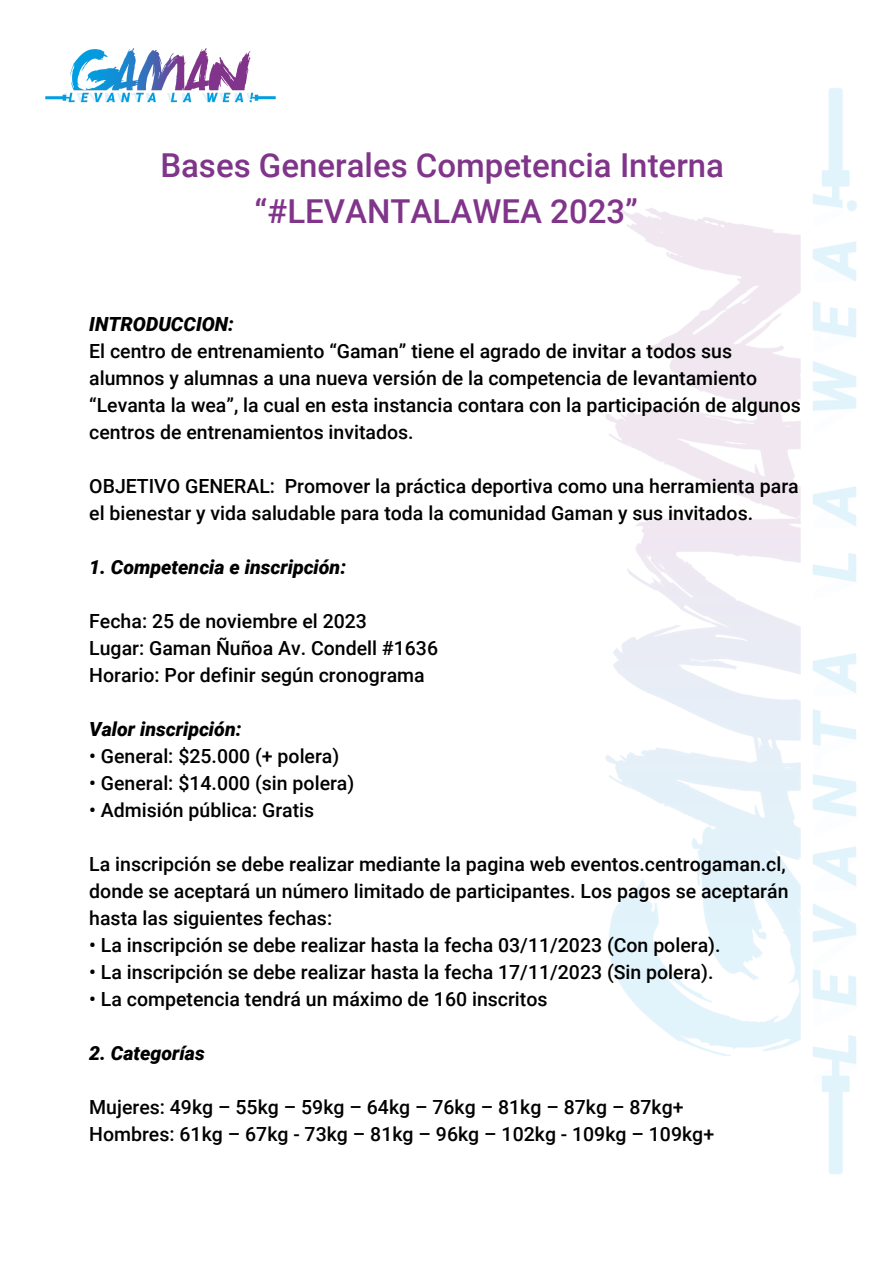
<style>
.page{position:relative;width:893px;height:1264px;background:#fff}
.page>*{position:absolute;margin:0;border:0;box-sizing:border-box;transform-origin:0 0}
.t1{font:500 33px "Roboto";color:#80358a}
.t2{font:500 19.5px/27px "Roboto";color:#000}
.t3{font:italic 900 19.5px "Roboto";color:#000}
</style>
<div class="page">
<img style="left:605px;top:88px;width:252px;height:1086px">
<img style="left:45px;top:48px;width:231px;height:55px">
<p class="t1" style="left:160px;top:146px;width:565px">Bases Generales Competencia Interna</p>
<p class="t1" style="left:254px;top:192px;width:385px">“#LEVANTALAWEA 2023”</p>
<p class="t3" style="left:89px;top:313px;width:146px">INTRODUCCION:</p>
<p class="t2" style="left:89px;top:338px;width:713px">El centro de entrenamiento “Gaman” tiene el agrado de invitar a todos sus alumnos y alumnas a una nueva versión de la competencia de levantamiento “Levanta la wea”, la cual en esta instancia contara con la participación de algunos centros de entrenamientos invitados.</p>
<p class="t2" style="left:89px;top:472px;width:711px">OBJETIVO GENERAL: Promover la práctica deportiva como una herramienta para el bienestar y vida saludable para toda la comunidad Gaman y sus invitados.</p>
<p class="t3" style="left:89px;top:555px;width:258px">1. Competencia e inscripción:</p>
<p class="t2" style="left:89px;top:607px;width:279px">Fecha: 25 de noviembre el 2023</p>
<p class="t2" style="left:89px;top:634px;width:350px">Lugar: Gaman Ñuñoa Av. Condell #1636</p>
<p class="t2" style="left:89px;top:661px;width:337px">Horario: Por definir según cronograma</p>
<p class="t3" style="left:89px;top:717px;width:154px">Valor inscripción:</p>
<p class="t2" style="left:89px;top:742px;width:251px">• General: $25.000 (+ polera)</p>
<p class="t2" style="left:89px;top:769px;width:266px">• General: $14.000 (sin polera)</p>
<p class="t2" style="left:89px;top:796px;width:226px">• Admisión pública: Gratis</p>
<p class="t2" style="left:89px;top:850px;width:700px">La inscripción se debe realizar mediante la pagina web eventos.centrogaman.cl, donde se aceptará un número limitado de participantes. Los pagos se aceptarán hasta las siguientes fechas:</p>
<p class="t2" style="left:89px;top:931px;width:632px">• La inscripción se debe realizar hasta la fecha 03/11/2023 (Con polera).</p>
<p class="t2" style="left:89px;top:958px;width:625px">• La inscripción se debe realizar hasta la fecha 17/11/2023 (Sin polera).</p>
<p class="t2" style="left:89px;top:985px;width:460px">• La competencia tendrá un máximo de 160 inscritos</p>
<p class="t3" style="left:89px;top:1041px;width:117px">2. Categorías</p>
<p class="t2" style="left:89px;top:1093px;width:596px">Mujeres: 49kg – 55kg – 59kg – 64kg – 76kg – 81kg – 87kg – 87kg+</p>
<p class="t2" style="left:89px;top:1120px;width:626px">Hombres: 61kg – 67kg - 73kg – 81kg – 96kg – 102kg - 109kg – 109kg+</p>
</div>
